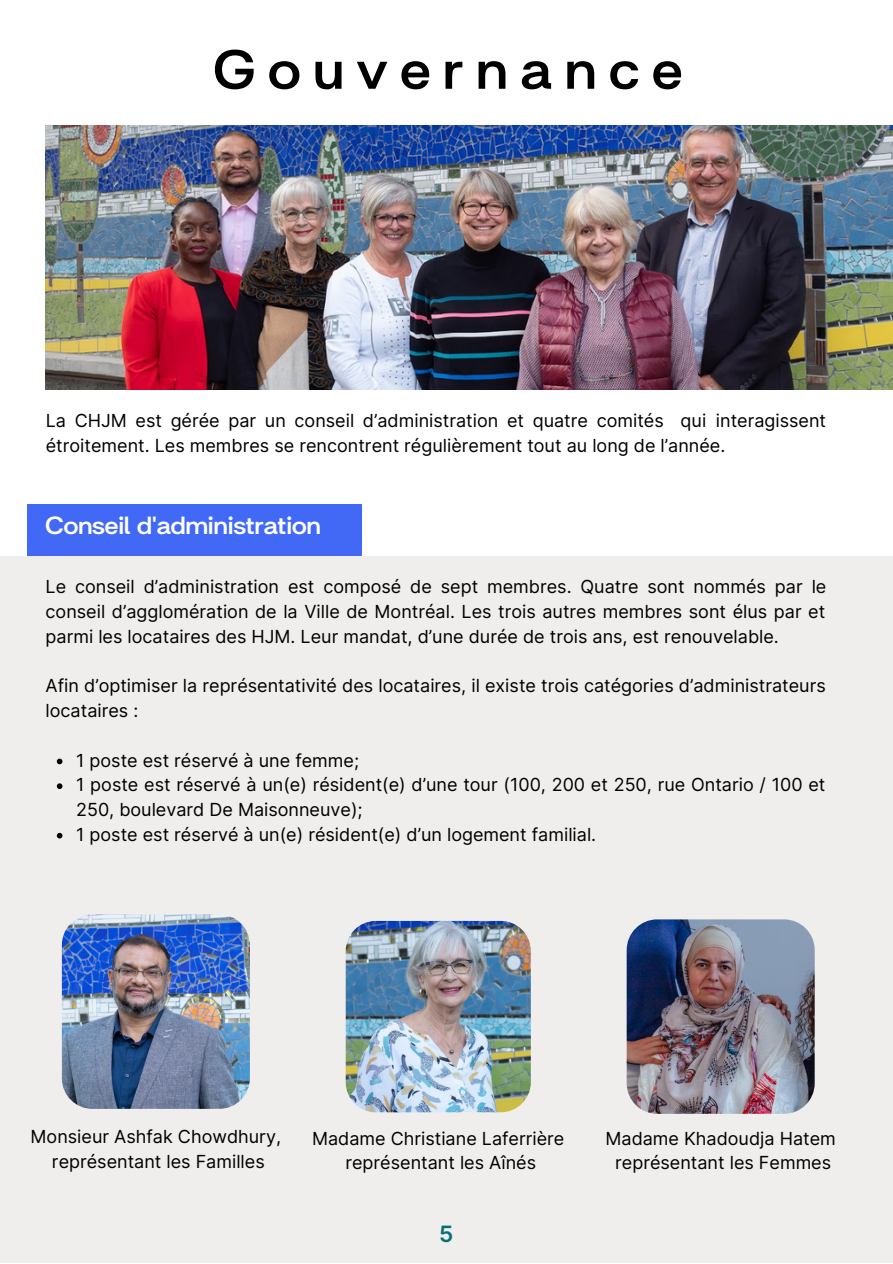
<style>
.page{position:relative;width:893px;height:1264px;background:#fff}
.page>*{position:absolute;margin:0;border:0;box-sizing:border-box;transform-origin:0 0}
.t1{font:800 60px "Britanica";letter-spacing:.22em;color:#000}
.t2{font:800 27px "Britanica";color:#fff}
.t3{font:600 22.5px "Inter";color:#057073}
.t4{font:18px/24.8px "Inter";color:#000}
</style>
<div class="page">
<img style="left:46px;top:125px;width:846px;height:265px">
<div style="left:0;top:555px;width:892px;height:707px;background:#f0eeed"></div>
<div style="left:27px;top:505px;width:335px;height:50px;background:#4269f5"></div>
<img style="left:61px;top:914px;width:189px;height:195px">
<svg style="left:57px;top:758px;width:5px;height:6px"></svg>
<svg style="left:57px;top:783px;width:5px;height:6px"></svg>
<svg style="left:57px;top:832px;width:5px;height:6px"></svg>
<img style="left:626px;top:919px;width:189px;height:195px">
<img style="left:345px;top:920px;width:186px;height:193px">
<p class="t1" style="left:214px;top:28px;width:470px">Gouvernance</p>
<p class="t4" style="left:46px;top:408px;width:781px">La CHJM est gérée par un conseil d’administration et quatre comités qui interagissent étroitement. Les membres se rencontrent régulièrement tout au long de l’année.</p>
<p class="t2" style="left:46px;top:506px;width:276px">Conseil d'administration</p>
<p class="t4" style="left:46px;top:574px;width:782px;text-align:justify">Le conseil d’administration est composé de sept membres. Quatre sont nommés par le conseil d’agglomération de la Ville de Montréal. Les trois autres membres sont élus par et parmi les locataires des HJM. Leur mandat, d’une durée de trois ans, est renouvelable.</p>
<p class="t4" style="left:46px;top:673px;width:781px">Afin d’optimiser la représentativité des locataires, il existe trois catégories d’administrateurs locataires :</p>
<p class="t4" style="left:76px;top:747px;width:284px">1 poste est réservé à une femme;</p>
<p class="t4" style="left:76px;top:772px;width:750px">1 poste est réservé à un(e) résident(e) d’une tour (100, 200 et 250, rue Ontario / 100 et<br>250, boulevard De Maisonneuve);</p>
<p class="t4" style="left:76px;top:821px;width:521px">1 poste est réservé à un(e) résident(e) d’un logement familial.</p>
<p class="t4" style="left:31px;top:1124px;width:252px">Monsieur Ashfak Chowdhury,</p>
<p class="t4" style="left:52px;top:1148px;width:214px">représentant les Familles</p>
<p class="t4" style="left:312px;top:1125px;width:254px">Madame Christiane Laferrière</p>
<p class="t4" style="left:345px;top:1150px;width:192px">représentant les Aînés</p>
<p class="t3" style="left:439px;top:1220px;width:16px">5</p>
<p class="t4" style="left:605px;top:1125px;width:232px">Madame Khadoudja Hatem</p>
<p class="t4" style="left:615px;top:1150px;width:217px">représentant les Femmes</p>
</div>
